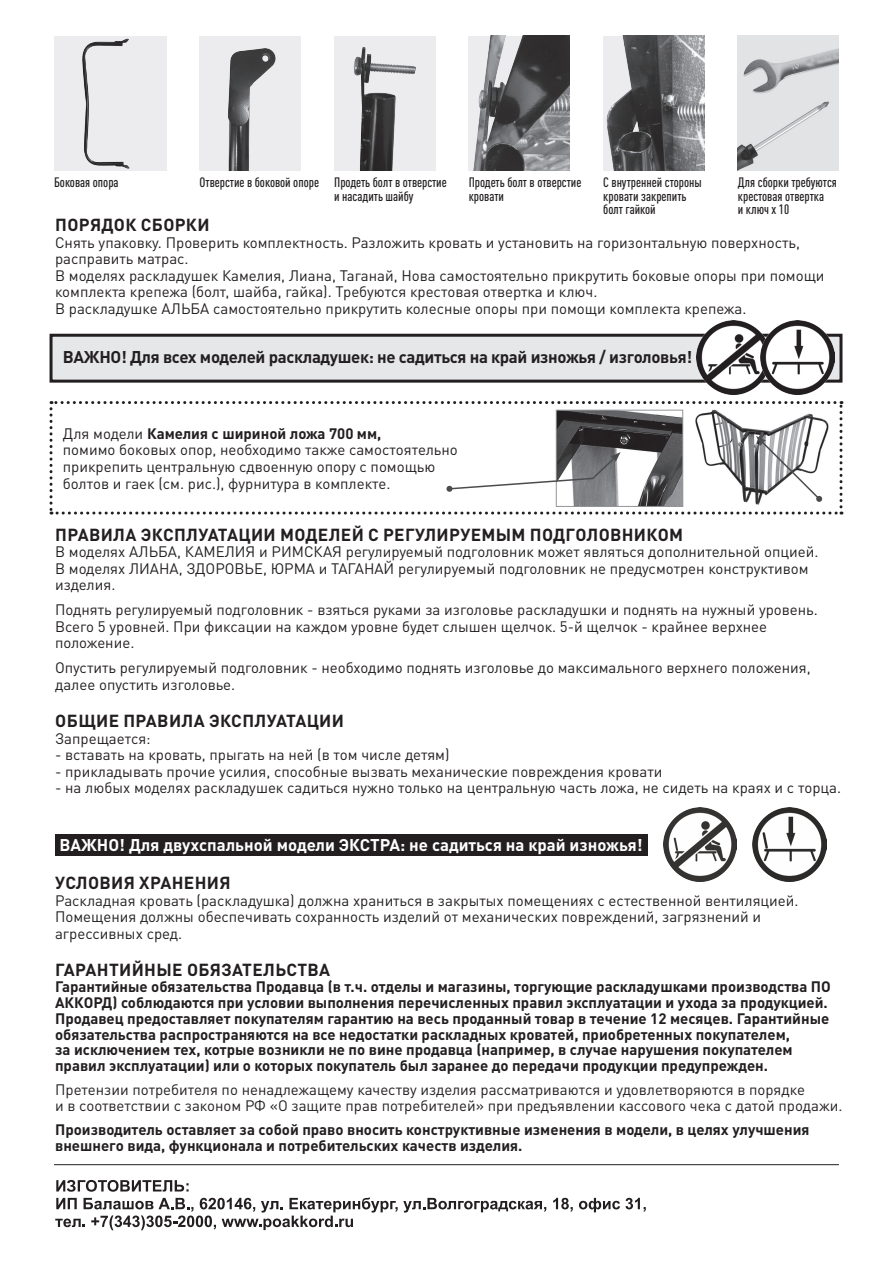
<style>
.page{position:relative;width:893px;height:1263px;background:#fff}
.page>*{position:absolute;margin:0;border:0;box-sizing:border-box;transform-origin:0 0}
.t1{font:700 17.25px "DIN Pro";letter-spacing:.02em;color:#231f20}
.t2{font:700 16.8px "DIN Pro";letter-spacing:-.02em;color:#231f20}
.t3{font:700 16.8px "DIN Pro";color:#fff}
.t4{font:15px/16.5px "DIN Pro";color:#231f20}
.t5{font:700 15px/15.8px "DIN Pro";color:#231f20}
.t6{font:500 condensed 13.5px/13.5px "DIN Pro";color:#231f20}
.s1{font-weight:700}
</style>
<div class="page">
<hr style="left:54px;top:1164px;width:785px;height:1px;background:#231f20">
<svg style="left:553px;top:1198px;width:20px;height:14px"></svg>
<svg style="left:579px;top:1198px;width:67px;height:14px"></svg>
<svg style="left:55px;top:1180px;width:491px;height:50px"></svg>
<img style="left:603px;top:36px;width:101px;height:135px">
<img style="left:738px;top:36px;width:101px;height:135px">
<img style="left:469px;top:36px;width:101px;height:135px">
<img style="left:334px;top:36px;width:101px;height:135px">
<img style="left:200px;top:36px;width:101px;height:135px">
<div style="left:54px;top:36px;width:112px;height:135px;background:#ececee"></div>
<img style="left:663px;top:808px;width:74px;height:74px">
<img style="left:753px;top:808px;width:73px;height:74px">
<div style="left:55px;top:834px;width:593px;height:22px;background:#231f20"></div>
<div style="left:51px;top:335px;width:790px;height:46px;background:#e6e7e9"></div>
<div style="left:50px;top:334px;width:792px;height:49px;border:3px solid #231f20"></div>
<img style="left:696px;top:320px;width:64px;height:75px">
<img style="left:760px;top:320px;width:74px;height:75px">
<svg style="left:50px;top:401px;width:792px;height:113px"></svg>
<p class="t6" style="left:54px;top:174px;width:66px">Боковая опора</p>
<p class="t6" style="left:200px;top:174px;width:121px">Отверстие в боковой опоре</p>
<p class="t6" style="left:334px;top:174px;width:114px">Продеть болт в отверстие</p>
<p class="t6" style="left:334px;top:188px;width:81px">и насадить шайбу</p>
<p class="t6" style="left:469px;top:174px;width:114px">Продеть болт в отверстие</p>
<p class="t6" style="left:469px;top:188px;width:37px">кровати</p>
<p class="t6" style="left:603px;top:174px;width:100px">С внутренней стороны</p>
<p class="t6" style="left:603px;top:188px;width:85px">кровати закрепить</p>
<p class="t6" style="left:603px;top:201px;width:54px">болт гайкой</p>
<p class="t6" style="left:738px;top:174px;width:101px">Для сборки требуются крестовая отвертка</p>
<p class="t6" style="left:738px;top:201px;width:53px">и ключ х 10</p>
<p class="t1" style="left:55px;top:211px;width:156px">ПОРЯДОК СБОРКИ</p>
<p class="t4" style="left:55px;top:233px;width:746px">Снять упаковку. Проверить комплектность. Разложить кровать и установить на горизонтальную поверхность, расправить матрас.</p>
<p class="t4" style="left:55px;top:266px;width:771px">В моделях раскладушек Камелия, Лиана, Таганай, Нова самостоятельно прикрутить боковые опоры при помощи комплекта крепежа (болт, шайба, гайка). Требуются крестовая отвертка и ключ.</p>
<p class="t4" style="left:55px;top:299px;width:693px">В раскладушке АЛЬБА самостоятельно прикрутить колесные опоры при помощи комплекта крепежа.</p>
<p class="t2" style="left:63px;top:343px;width:631px">ВАЖНО! Для всех моделей раскладушек: не садиться на край изножья / изголовья!</p>
<p class="t4" style="left:63px;top:423px;width:396px">Для модели <span class="s1">Камелия с шириной ложа 700 мм,<br></span>помимо боковых опор, необходимо также самостоятельно прикрепить центральную сдвоенную опору с помощью болтов и гаек (см. рис.), фурнитура в комплекте.</p>
<p class="t1" style="left:55px;top:520px;width:629px">ПРАВИЛА ЭКСПЛУАТАЦИИ МОДЕЛЕЙ С РЕГУЛИРУЕМЫМ ПОДГОЛОВНИКОМ</p>
<p class="t4" style="left:55px;top:542px;width:765px">В моделях АЛЬБА, КАМЕЛИЯ и РИМСКАЯ регулируемый подголовник может являться дополнительной опцией.</p>
<p class="t4" style="left:55px;top:559px;width:755px">В моделях ЛИАНА, ЗДОРОВЬЕ, ЮРМА и ТАГАНАЙ регулируемый подголовник не предусмотрен конструктивом изделия.</p>
<p class="t4" style="left:55px;top:600px;width:764px">Поднять регулируемый подголовник - взяться руками за изголовье раскладушки и поднять на нужный уровень.<br>Всего 5 уровней. При фиксации на каждом уровне будет слышен щелчок. 5-й щелчок - крайнее верхнее положение.</p>
<p class="t4" style="left:55px;top:658px;width:757px">Опустить регулируемый подголовник - необходимо поднять изголовье до максимального верхнего положения, далее опустить изголовье.</p>
<p class="t1" style="left:55px;top:707px;width:290px">ОБЩИЕ ПРАВИЛА ЭКСПЛУАТАЦИИ</p>
<p class="t4" style="left:55px;top:729px;width:97px">Запрещается:</p>
<p class="t4" style="left:55px;top:745px;width:396px">- вставать на кровать, прыгать на ней (в том числе детям)</p>
<p class="t4" style="left:55px;top:762px;width:609px">- прикладывать прочие усилия, способные вызвать механические повреждения кровати</p>
<p class="t4" style="left:55px;top:778px;width:788px">- на любых моделях раскладушек садиться нужно только на центральную часть ложа, не сидеть на краях и с торца.</p>
<p class="t3" style="left:60px;top:831px;width:585px">ВАЖНО! Для двухспальной модели ЭКСТРА: не садиться на край изножья!</p>
<p class="t1" style="left:55px;top:869px;width:177px">УСЛОВИЯ ХРАНЕНИЯ</p>
<p class="t4" style="left:55px;top:891px;width:745px">Раскладная кровать (раскладушка) должна храниться в закрытых помещениях с естественной вентиляцией.<br>Помещения должны обеспечивать сохранность изделий от механических повреждений, загрязнений и агрессивных сред.</p>
<p class="t1" style="left:55px;top:956px;width:276px">ГАРАНТИЙНЫЕ ОБЯЗАТЕЛЬСТВА</p>
<p class="t5" style="left:55px;top:977px;width:777px">Гарантийные обязательства Продавца (в т.ч. отделы и магазины, торгующие раскладушками производства ПО АККОРД) соблюдаются при условии выполнения перечисленных правил эксплуатации и ухода за продукцией.<br>Продавец предоставляет покупателям гарантию на весь проданный товар в течение 12 месяцев. Гарантийные обязательства распространяются на все недостатки раскладных кроватей, приобретенных покупателем,<br>за исключением тех, котрые возникли не по вине продавца (например, в случае нарушения покупателем правил эксплуатации) или о которых покупатель был заранее до передачи продукции предупрежден.</p>
<p class="t4" style="left:55px;top:1080px;width:789px;line-height:15.8px">Претензии потребителя по ненадлежащему качеству изделия рассматриваются и удовлетворяются в порядке<br>и в соответствии с законом РФ «О защите прав потребителей» при предъявлении кассового чека с датой продажи.</p>
<p class="t5" style="left:55px;top:1120px;width:756px">Производитель оставляет за собой право вносить конструктивные изменения в модели, в целях улучшения внешнего вида, функционала и потребительских качеств изделия.</p>
</div>
